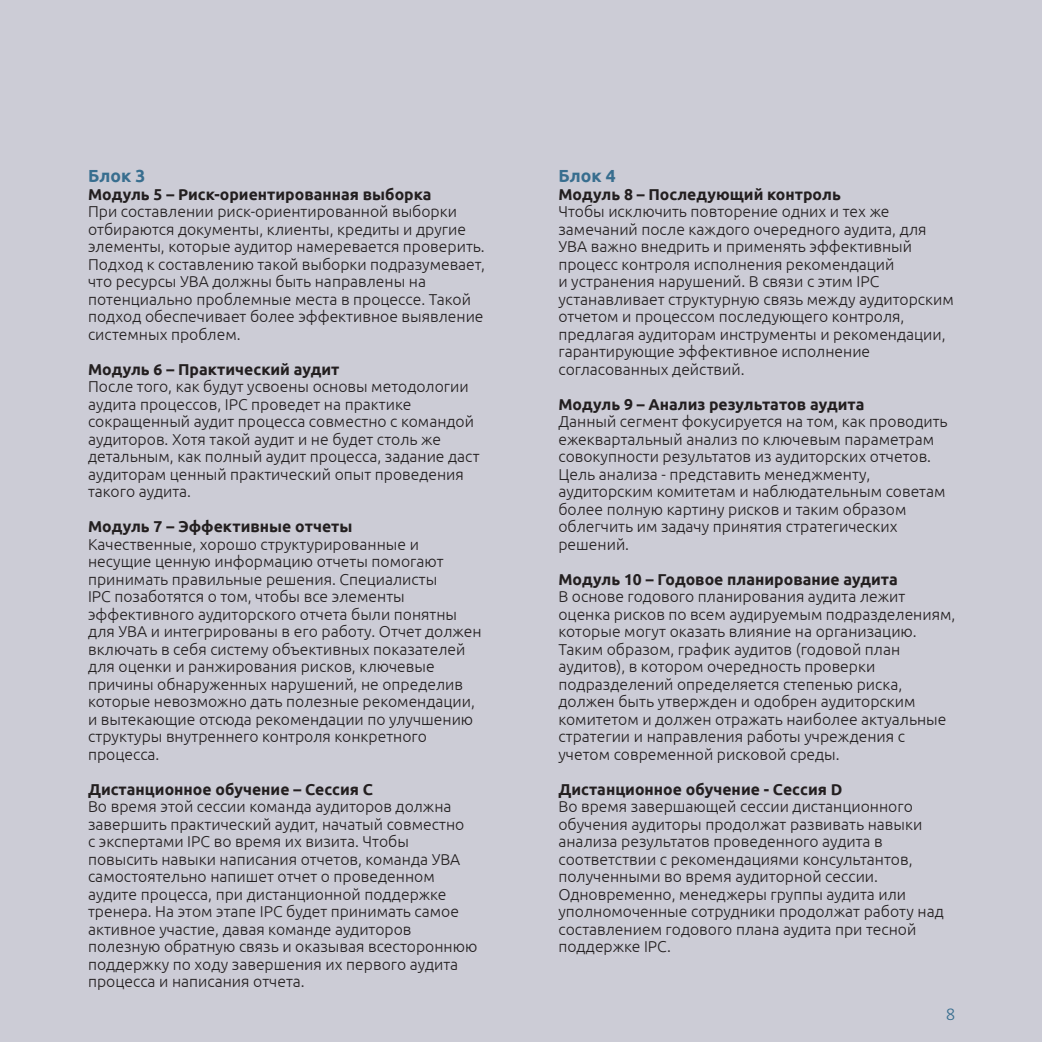
<style>
.page{position:relative;width:1042px;height:1042px;background:#ccccd6}
.page>*{position:absolute;margin:0;border:0;box-sizing:border-box;transform-origin:0 0}
.t1{font:700 17.5px "Ubuntu";color:#386e8f}
.t2{font:300 17.5px "The Sans B3";color:#386e8f}
.t3{font:300 15.75px/17.5px "Ubuntu";color:#231f20}
.t4{font:700 15.75px "Ubuntu";color:#231f20}
</style>
<div class="page">
<p class="t1" style="left:88px;top:165px;width:59px">Блок 3</p>
<p class="t4" style="left:88px;top:185px;width:345px">Модуль 5 – Риск-ориентированная выборка</p>
<p class="t3" style="left:88px;top:202px;width:398px">При составлении риск-ориентированной выборки отбираются документы, клиенты, кредиты и другие элементы, которые аудитор намеревается проверить.<br>Подход к составлению такой выборки подразумевает, что ресурсы УВА должны быть направлены на потенциально проблемные места в процессе. Такой подход обеспечивает более эффективное выявление системных проблем.</p>
<p class="t4" style="left:88px;top:360px;width:253px">Модуль 6 – Практический аудит</p>
<p class="t3" style="left:88px;top:377px;width:393px">После того, как будут усвоены основы методологии аудита процессов, IPC проведет на практике сокращенный аудит процесса совместно с командой аудиторов. Хотя такой аудит и не будет столь же детальным, как полный аудит процесса, задание даст аудиторам ценный практический опыт проведения такого аудита.</p>
<p class="t4" style="left:88px;top:517px;width:266px">Модуль 7 – Эффективные отчеты</p>
<p class="t3" style="left:88px;top:535px;width:395px">Качественные, хорошо структурированные и несущие ценную информацию отчеты помогают принимать правильные решения. Специалисты<br>IPC позаботятся о том, чтобы все элементы эффективного аудиторского отчета были понятны для УВА и интегрированы в его работу. Отчет должен включать в себя систему объективных показателей для оценки и ранжирования рисков, ключевые причины обнаруженных нарушений, не определив которые невозможно дать полезные рекомендации, и вытекающие отсюда рекомендации по улучшению структуры внутреннего контроля конкретного процесса.</p>
<p class="t4" style="left:88px;top:780px;width:286px">Дистанционное обучение – Сессия C</p>
<p class="t3" style="left:88px;top:797px;width:391px">Во время этой сессии команда аудиторов должна завершить практический аудит, начатый совместно<br>с экспертами IPC во время их визита. Чтобы повысить навыки написания отчетов, команда УВА самостоятельно напишет отчет о проведенном аудите процесса, при дистанционной поддержке тренера. На этом этапе IPC будет принимать самое активное участие, давая команде аудиторов полезную обратную связь и оказывая всестороннюю поддержку по ходу завершения их первого аудита процесса и написания отчета.</p>
<p class="t1" style="left:558px;top:165px;width:59px">Блок 4</p>
<p class="t4" style="left:558px;top:185px;width:284px">Модуль 8 – Последующий контроль</p>
<p class="t3" style="left:558px;top:202px;width:397px">Чтобы исключить повторение одних и тех же замечаний после каждого очередного аудита, для УВА важно внедрить и применять эффективный процесс контроля исполнения рекомендаций<br>и устранения нарушений. В связи с этим IPC устанавливает структурную связь между аудиторским отчетом и процессом последующего контроля, предлагая аудиторам инструменты и рекомендации, гарантирующие эффективное исполнение согласованных действий.</p>
<p class="t4" style="left:558px;top:395px;width:307px">Модуль 9 – Анализ результатов аудита</p>
<p class="t3" style="left:558px;top:412px;width:391px">Данный сегмент фокусируется на том, как проводить ежеквартальный анализ по ключевым параметрам совокупности результатов из аудиторских отчетов.<br>Цель анализа - представить менеджменту, аудиторским комитетам и наблюдательным советам более полную картину рисков и таким образом облегчить им задачу принятия стратегических решений.</p>
<p class="t4" style="left:558px;top:570px;width:341px">Модуль 10 – Годовое планирование аудита</p>
<p class="t3" style="left:558px;top:587px;width:398px">В основе годового планирования аудита лежит оценка рисков по всем аудируемым подразделениям, которые могут оказать влияние на организацию.<br>Таким образом, график аудитов (годовой план аудитов), в котором очередность проверки подразделений определяется степенью риска, должен быть утвержден и одобрен аудиторским комитетом и должен отражать наиболее актуальные стратегии и направления работы учреждения с учетом современной рисковой среды.</p>
<p class="t4" style="left:558px;top:780px;width:285px">Дистанционное обучение - Сессия D</p>
<p class="t3" style="left:558px;top:797px;width:387px">Во время завершающей сессии дистанционного обучения аудиторы продолжат развивать навыки анализа результатов проведенного аудита в соответствии с рекомендациями консультантов, полученными во время аудиторной сессии.<br>Одновременно, менеджеры группы аудита или уполномоченные сотрудники продолжат работу над составлением годового плана аудита при тесной поддержке IPC.</p>
<p class="t2" style="left:946px;top:1005px;width:11px">8</p>
</div>
